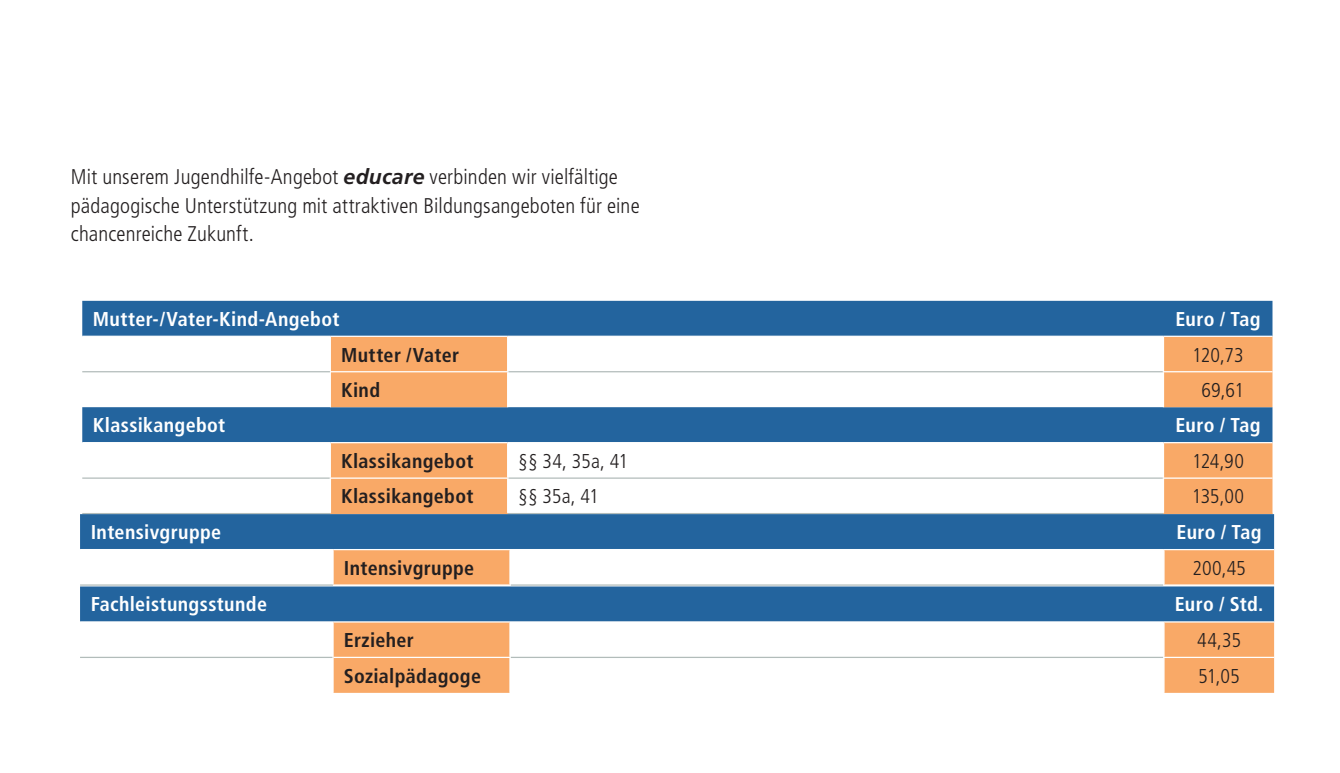
<style>
.page{position:relative;width:1340px;height:773px;background:#fff}
.page>*{position:absolute;margin:0;border:0;box-sizing:border-box;transform-origin:0 0}
.t1{font:300 condensed 21.25px/28.2px "Frutiger";letter-spacing:.01em;color:#231f20}
.t2{font:700 condensed 20px "Frutiger";letter-spacing:.015em;color:#fff}
.t3{font:700 condensed 20px "Frutiger";letter-spacing:.015em;color:#231f20}
.t4{font:300 condensed 20px "Frutiger";letter-spacing:-.015em;color:#231f20}
.s1{font-weight:700;font-style:italic;font-stretch:normal}
</style>
<div class="page">
<div style="left:80px;top:586px;width:1194px;height:35px;background:#23649e"></div>
<svg style="left:334px;top:622px;width:940px;height:70px"></svg>
<hr style="left:80px;top:656px;width:253px;height:2px;background:#b2bcba">
<hr style="left:510px;top:656px;width:653px;height:2px;background:#b2bcba">
<hr style="left:509px;top:622px;width:1px;height:34px;background:#fff">
<hr style="left:333px;top:656px;width:177px;height:2px;background:#fff">
<hr style="left:509px;top:658px;width:1px;height:34px;background:#fff">
<hr style="left:1163px;top:622px;width:1px;height:34px;background:#fff">
<hr style="left:1163px;top:656px;width:111px;height:2px;background:#fff">
<hr style="left:1163px;top:658px;width:1px;height:34px;background:#fff">
<svg style="left:82px;top:301px;width:1190px;height:141px;fill:#23649e"></svg>
<svg style="left:330px;top:337px;width:942px;height:140px"></svg>
<svg style="left:331px;top:478px;width:941px;height:35px"></svg>
<hr style="left:82px;top:371px;width:248px;height:1px;background:#b2bcba">
<hr style="left:82px;top:477px;width:248px;height:1px;background:#b2bcba">
<hr style="left:508px;top:371px;width:654px;height:1px;background:#b2bcba">
<hr style="left:508px;top:477px;width:654px;height:1px;background:#b2bcba">
<hr style="left:330px;top:337px;width:1px;height:34px;background:#fff">
<hr style="left:330px;top:371px;width:1px;height:36px;background:#fff">
<hr style="left:330px;top:443px;width:1px;height:34px;background:#fff">
<hr style="left:507px;top:337px;width:1px;height:34px;background:#fff">
<hr style="left:331px;top:371px;width:177px;height:1px;background:#fff">
<hr style="left:507px;top:372px;width:1px;height:35px;background:#fff">
<hr style="left:507px;top:443px;width:1px;height:34px;background:#fff">
<hr style="left:507px;top:478px;width:1px;height:35px;background:#fff">
<hr style="left:1162px;top:337px;width:2px;height:34px;background:#fff">
<hr style="left:1162px;top:371px;width:110px;height:1px;background:#fff">
<hr style="left:1162px;top:372px;width:2px;height:35px;background:#fff">
<hr style="left:1162px;top:443px;width:2px;height:34px;background:#fff">
<hr style="left:1162px;top:478px;width:2px;height:35px;background:#fff">
<hr style="left:507px;top:513px;width:656px;height:1px;background:#b2bcba">
<hr style="left:82px;top:335px;width:248px;height:2px;background:#fff">
<hr style="left:330px;top:335px;width:177px;height:2px;background:#fff">
<hr style="left:507px;top:335px;width:656px;height:2px;background:#fff">
<hr style="left:330px;top:442px;width:177px;height:1px;background:#fff">
<hr style="left:507px;top:442px;width:656px;height:1px;background:#fff">
<hr style="left:1163px;top:335px;width:109px;height:2px;background:#fff">
<hr style="left:1163px;top:442px;width:109px;height:1px;background:#fff">
<hr style="left:82px;top:513px;width:248px;height:1px;background:#b2bcba">
<hr style="left:330px;top:513px;width:177px;height:1px;background:#f9a967">
<hr style="left:1163px;top:513px;width:109px;height:1px;background:#f9a967">
<div style="left:80px;top:514px;width:1194px;height:35px;background:#23649e"></div>
<svg style="left:334px;top:550px;width:940px;height:34px"></svg>
<hr style="left:80px;top:584px;width:253px;height:1px;background:#b2bcba">
<hr style="left:510px;top:584px;width:653px;height:1px;background:#b2bcba">
<hr style="left:509px;top:550px;width:1px;height:34px;background:#fff">
<hr style="left:1163px;top:550px;width:1px;height:34px;background:#fff">
<p class="t1" style="left:71px;top:163px;width:570px">Mit unserem Jugendhilfe-Angebot <span class="s1">educare</span> verbinden wir vielfältige pädagogische Unterstützung mit attraktiven Bildungsangeboten für eine chancenreiche Zukunft.</p>
<p class="t2" style="left:93px;top:307px;width:248px">Mutter-/Vater-Kind-Angebot</p>
<p class="t2" style="left:1175px;top:307px;width:87px">Euro / Tag</p>
<p class="t3" style="left:341px;top:342px;width:119px">Mutter /Vater</p>
<p class="t4" style="left:1192px;top:343px;width:53px">120,73</p>
<p class="t3" style="left:341px;top:378px;width:41px">Kind</p>
<p class="t4" style="left:1201px;top:379px;width:44px">69,61</p>
<p class="t2" style="left:93px;top:413px;width:134px">Klassikangebot</p>
<p class="t2" style="left:1175px;top:413px;width:87px">Euro / Tag</p>
<p class="t3" style="left:341px;top:449px;width:134px">Klassikangebot</p>
<p class="t4" style="left:518px;top:449px;width:111px">§§ 34, 35a, 41</p>
<p class="t4" style="left:1191px;top:449px;width:53px">124,90</p>
<p class="t3" style="left:341px;top:484px;width:134px">Klassikangebot</p>
<p class="t4" style="left:518px;top:485px;width:82px">§§ 35a, 41</p>
<p class="t4" style="left:1191px;top:485px;width:54px">135,00</p>
<p class="t2" style="left:91px;top:520px;width:132px">Intensivgruppe</p>
<p class="t2" style="left:1176px;top:520px;width:87px">Euro / Tag</p>
<p class="t3" style="left:344px;top:556px;width:132px">Intensivgruppe</p>
<p class="t4" style="left:1192px;top:556px;width:55px">200,45</p>
<p class="t2" style="left:91px;top:592px;width:178px">Fachleistungsstunde</p>
<p class="t2" style="left:1174px;top:592px;width:90px">Euro / Std.</p>
<p class="t3" style="left:344px;top:628px;width:72px">Erzieher</p>
<p class="t4" style="left:1196px;top:628px;width:45px">44,35</p>
<p class="t3" style="left:344px;top:664px;width:139px">Sozialpädagoge</p>
<p class="t4" style="left:1198px;top:664px;width:43px">51,05</p>
</div>
